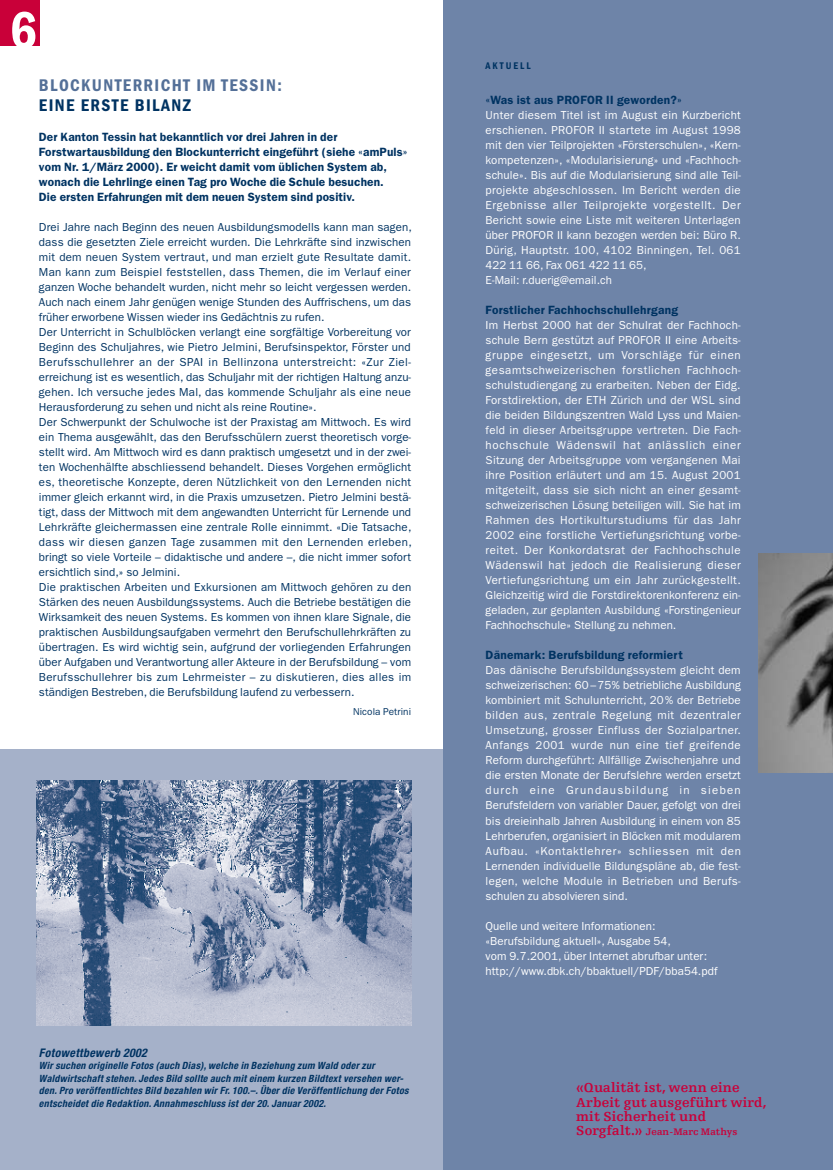
<style>
.page{position:relative;width:833px;height:1170px;background:#fff}
.page>*{position:absolute;margin:0;border:0;box-sizing:border-box;transform-origin:0 0}
.t1{font:600 condensed 53.75px "Franklin Gothic LT";color:#fff}
.t2{font:600 condensed 17.5px "Franklin Gothic LT";letter-spacing:.08em;color:#547098}
.t3{font:600 condensed 17.5px "Franklin Gothic LT";letter-spacing:.08em;color:#003362}
.t4{font:700 13.75px/14.1px "Egyptienne FLT";letter-spacing:.01em;color:#c90039}
.t5{font:600 12px/15px "Franklin Gothic LT";letter-spacing:.01em;color:#003362}
.t6{font:italic 700 condensed 11.88px "Helvetica Neue";letter-spacing:.03em;color:#003362}
.t7{font:11.62px/15px "Franklin Gothic LT";letter-spacing:.01em;color:#fff}
.t8{font:11.62px/15px "Franklin Gothic LT";letter-spacing:.01em;color:#003362}
.t9{font:italic 700 condensed 10px/12.5px "Helvetica Neue";letter-spacing:.03em;color:#003362}
.t10{font:700 10px "Egyptienne FLT";letter-spacing:.01em;color:#c90039}
.t11{font:10px "Franklin Gothic LT";letter-spacing:.01em;color:#003362}
.t12{font:600 condensed 10px "Franklin Gothic LT";letter-spacing:.2em;color:#003362}
.s1{font-size:13.75px}
</style>
<div class="page">
<div style="left:0;top:749px;width:448px;height:420px;background:#a5b1c9"></div>
<div style="left:0;top:0;width:39px;height:45px;background:#c90039"></div>
<div style="left:443px;top:0;width:390px;height:1169px;background:#6e84a8"></div>
<img style="left:37px;top:780px;width:374px;height:245px">
<img style="left:758px;top:553px;width:75px;height:219px">
<h1 class="t1" style="left:9px;top:-1px;width:29px">6</h1>
<h2 class="t2" style="left:39px;top:75px;width:244px">BLOCKUNTERRICHT IM TESSIN:</h2>
<h2 class="t3" style="left:39px;top:95px;width:153px">EINE ERSTE BILANZ</h2>
<p class="t5" style="left:39px;top:129px;width:370px">Der Kanton Tessin hat bekanntlich vor drei Jahren in der Forstwartausbildung den Blockunterricht eingeführt (siehe «amPuls» vom Nr. 1/März 2000). Er weicht damit vom üblichen System ab, wonach die Lehrlinge einen Tag pro Woche die Schule besuchen.<br>Die ersten Erfahrungen mit dem neuen System sind positiv.</p>
<p class="t8" style="left:39px;top:220px;width:374px">Drei Jahre nach Beginn des neuen Ausbildungsmodells kann man sagen, dass die gesetzten Ziele erreicht wurden. Die Lehrkräfte sind inzwischen mit dem neuen System vertraut, und man erzielt gute Resultate damit.<br>Man kann zum Beispiel feststellen, dass Themen, die im Verlauf einer ganzen Woche behandelt wurden, nicht mehr so leicht vergessen werden.<br>Auch nach einem Jahr genügen wenige Stunden des Auffrischens, um das früher erworbene Wissen wieder ins Gedächtnis zu rufen.<br>Der Unterricht in Schulblöcken verlangt eine sorgfältige Vorbereitung vor Beginn des Schuljahres, wie Pietro Jelmini, Berufsinspektor, Förster und Berufsschullehrer an der SPAI in Bellinzona unterstreicht: «Zur Ziel&shy;erreichung ist es wesentlich, das Schuljahr mit der richtigen Haltung anzu&shy;gehen. Ich versuche jedes Mal, das kommende Schuljahr als eine neue Herausforderung zu sehen und nicht als reine Routine».<br>Der Schwerpunkt der Schulwoche ist der Praxistag am Mittwoch. Es wird ein Thema ausgewählt, das den Berufsschülern zuerst theoretisch vorge&shy;stellt wird. Am Mittwoch wird es dann praktisch umgesetzt und in der zwei&shy;ten Wochenhälfte abschliessend behandelt. Dieses Vorgehen ermöglicht es, theoretische Konzepte, deren Nützlichkeit von den Lernenden nicht immer gleich erkannt wird, in die Praxis umzusetzen. Pietro Jelmini bestä&shy;tigt, dass der Mittwoch mit dem angewandten Unterricht für Lernende und Lehrkräfte gleichermassen eine zentrale Rolle einnimmt. «Die Tatsache, dass wir diesen ganzen Tage zusammen mit den Lernenden erleben, bringt so viele Vorteile – didaktische und andere –, die nicht immer sofort ersichtlich sind,» so Jelmini.<br>Die praktischen Arbeiten und Exkursionen am Mittwoch gehören zu den Stärken des neuen Ausbildungssystems. Auch die Betriebe bestätigen die Wirksamkeit des neuen Systems. Es kommen von ihnen klare Signale, die praktischen Ausbildungsaufgaben vermehrt den Berufschullehrkräften zu übertragen. Es wird wichtig sein, aufgrund der vorliegenden Erfahrungen über Aufgaben und Verantwortung aller Akteure in der Berufsbildung – vom Berufsschullehrer bis zum Lehrmeister – zu diskutieren, dies alles im ständigen Bestreben, die Berufsbildung laufend zu verbessern.</p>
<p class="t11" style="left:353px;top:706px;width:60px">Nicola Petrini</p>
<p class="t6" style="left:39px;top:1045px;width:109px">Fotowettbewerb 2002</p>
<p class="t9" style="left:39px;top:1059px;width:371px">Wir suchen originelle Fotos (auch Dias), welche in Beziehung zum Wald oder zur Waldwirtschaft stehen. Jedes Bild sollte auch mit einem kurzen Bildtext versehen wer&shy;den. Pro veröffentlichtes Bild bezahlen wir Fr. 100.–. Über die Veröffentlichung der Fotos entscheidet die Redaktion. Annahmeschluss ist der 20. Januar 2002.</p>
<p class="t12" style="left:485px;top:60px;width:46px">AKTUELL</p>
<p class="t5" style="left:485px;top:92px;width:198px">«Was ist aus PROFOR II geworden?»</p>
<p class="t7" style="left:485px;top:108px;width:257px">Unter diesem Titel ist im August ein Kurzbericht erschienen. PROFOR II startete im August 1998 mit den vier Teilprojekten «Försterschulen», «Kern&shy;kompetenzen», «Modularisierung» und «Fachhoch&shy;schule». Bis auf die Modularisierung sind alle Teil&shy;projekte abgeschlossen. Im Bericht werden die Ergebnisse aller Teilprojekte vorgestellt. Der Bericht sowie eine Liste mit weiteren Unterlagen über PROFOR II kann bezogen werden bei: Büro R.<br>Dürig, Hauptstr. 100, 4102 Binningen, Tel. 061<br>422 11 66, Fax 061 422 11 65,<br>E-Mail: r.duerig@email.ch</p>
<p class="t5" style="left:485px;top:302px;width:194px">Forstlicher Fachhochschullehrgang</p>
<p class="t7" style="left:485px;top:318px;width:257px;text-align:justify">Im Herbst 2000 hat der Schulrat der Fachhoch&shy;schule Bern gestützt auf PROFOR II eine Arbeits&shy;gruppe eingesetzt, um Vorschläge für einen gesamtschweizerischen forstlichen Fachhoch&shy;schulstudiengang zu erarbeiten. Neben der Eidg.<br>Forstdirektion, der ETH Zürich und der WSL sind die beiden Bildungszentren Wald Lyss und Maien&shy;feld in dieser Arbeitsgruppe vertreten. Die Fach&shy;hochschule Wädenswil hat anlässlich einer Sitzung der Arbeitsgruppe vom vergangenen Mai ihre Position erläutert und am 15. August 2001 mitgeteilt, dass sie sich nicht an einer gesamt&shy;schweizerischen Lösung beteiligen will. Sie hat im Rahmen des Hortikulturstudiums für das Jahr 2002 eine forstliche Vertiefungsrichtung vorbe&shy;reitet. Der Konkordatsrat der Fachhochschule Wädenswil hat jedoch die Realisierung dieser Vertiefungsrichtung um ein Jahr zurückgestellt.<br>Gleichzeitig wird die Forstdirektorenkonferenz ein&shy;geladen, zur geplanten Ausbildung «Forstingenieur Fachhochschule» Stellung zu nehmen.</p>
<p class="t5" style="left:485px;top:647px;width:199px">Dänemark: Berufsbildung reformiert</p>
<p class="t7" style="left:485px;top:663px;width:257px;text-align:justify">Das dänische Berufsbildungssystem gleicht dem schweizerischen: 60 –75% betriebliche Ausbildung kombiniert mit Schulunterricht, 20% der Betriebe bilden aus, zentrale Regelung mit dezentraler Umsetzung, grosser Einfluss der Sozialpartner.<br>Anfangs 2001 wurde nun eine tief greifende Reform durchgeführt: Allfällige Zwischenjahre und die ersten Monate der Berufslehre werden ersetzt durch eine Grundausbildung in sieben Berufsfeldern von variabler Dauer, gefolgt von drei bis dreieinhalb Jahren Ausbildung in einem von 85<br>Lehrberufen, organisiert in Blöcken mit modularem Aufbau. «Kontaktlehrer» schliessen mit den Lernenden individuelle Bildungspläne ab, die fest&shy;legen, welche Module in Betrieben und Berufs&shy;schulen zu absolvieren sind.</p>
<p class="t7" style="left:485px;top:918px;width:233px">Quelle und weitere Informationen: «Berufsbildung aktuell», Ausgabe 54,<br>vom 9.7.2001, über Internet abrufbar unter: http://www.dbk.ch/bbaktuell/PDF/bba54.pdf</p>
<p class="t4" style="left:576px;top:1080px;width:192px">«Qualität ist, wenn eine<br>Arbeit gut ausgeführt wird, mit Sicherheit und</p>
<p class="t10" style="left:576px;top:1125px;width:163px"><span class="s1">Sorgfalt.»</span> Jean-Marc Mathys</p>
</div>
